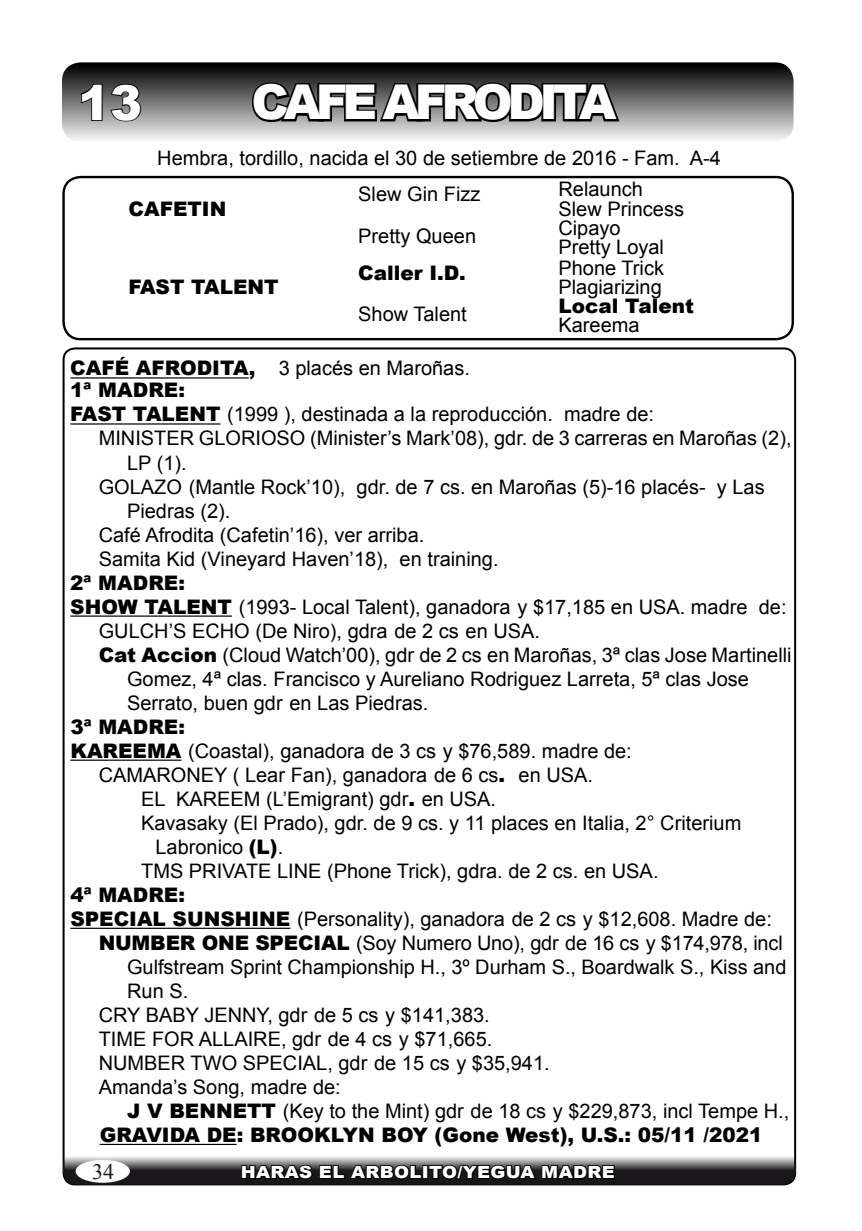
<style>
.page{position:relative;width:862px;height:1231px;background:#fff}
.page>*{position:absolute;margin:0;border:0;box-sizing:border-box;transform-origin:0 0}
.t1{font:900 48px "Arial";letter-spacing:-.11em;color:#fff}
.t2{font:22px "Times New Roman";color:#1a171b}
.t3{font:20px "Arial";color:#000}
.t4{font:900 20px/22px "Arial";color:#000}
.t5{font:900 16.8px "Arial";letter-spacing:.02em;color:#fff;scale:1.08 1}
.s1{font-weight:400}
.s2{font-weight:900}
</style>
<div class="page">
<svg style="left:391px;top:1149px;width:74px;height:39px"></svg>
<div style="left:64px;top:348px;width:731px;height:836px;background:#fff;border-radius:11px"></div>
<div style="left:62px;top:176px;width:732px;height:164px;border:2px solid #000;border-radius:17px"></div>
<div style="left:63px;top:64px;width:729px;height:76px;background:linear-gradient(to bottom,#000,#efefef);border-radius:17px"></div>
<div style="left:62px;top:62px;width:731px;height:80px;border:3px solid #000;border-radius:17px"></div>
<svg style="left:63px;top:1155px;width:733px;height:29px;background:#525053"></svg>
<svg style="left:777px;top:1155px;width:19px;height:15px"></svg>
<svg style="left:63px;top:1155px;width:19px;height:15px"></svg>
<div style="left:76px;top:1159px;width:54px;height:23px;background:#fff;border-radius:50%"></div>
<svg style="left:90px;top:1159px;width:25px;height:2px"></svg>
<svg style="left:250px;top:80px;width:372px;height:45px;background:#464646"></svg>
<svg style="left:240px;top:1155px;width:376px;height:25px;background:#575657"></svg>
<hr style="left:70px;top:377px;width:179px;height:1px;background:#000">
<hr style="left:70px;top:423px;width:150px;height:1px;background:#000">
<hr style="left:70px;top:615px;width:162px;height:1px;background:#000">
<hr style="left:70px;top:759px;width:111px;height:1px;background:#000">
<hr style="left:70px;top:927px;width:220px;height:1px;background:#000">
<hr style="left:100px;top:1143px;width:137px;height:1px;background:#000">
<svg style="left:80px;top:82px;width:62px;height:41px;background:#5f5f5f"></svg>
<h1 class="t1" style="left:78px;top:68px;width:66px">13</h1>
<h1 class="t1" style="left:252px;top:67px;width:366px">CAFE AFRODITA</h1>
<p class="t3" style="left:157px;top:144px;width:565px">Hembra, tordillo, nacida el 30 de setiembre de 2016 - Fam. A-4</p>
<p class="t4" style="left:129px;top:197px;width:99px">CAFETIN</p>
<p class="t4" style="left:129px;top:275px;width:152px">FAST TALENT</p>
<p class="t3" style="left:358px;top:181px;width:124px">Slew Gin Fizz</p>
<p class="t3" style="left:358px;top:223px;width:119px">Pretty Queen</p>
<p class="t3" style="left:558px;top:176px;width:86px">Relaunch</p>
<p class="t3" style="left:558px;top:195px;width:127px">Slew Princess</p>
<p class="t3" style="left:558px;top:215px;width:64px">Cipayo</p>
<p class="t3" style="left:558px;top:234px;width:107px">Pretty Loyal</p>
<p class="t4" style="left:358px;top:261px;width:109px">Caller I.D.</p>
<p class="t3" style="left:558px;top:255px;width:107px">Phone Trick</p>
<p class="t3" style="left:558px;top:274px;width:105px">Plagiarizing</p>
<p class="t4" style="left:558px;top:294px;width:137px">Local Talent</p>
<p class="t3" style="left:358px;top:300px;width:110px">Show Talent</p>
<p class="t3" style="left:558px;top:312px;width:83px">Kareema</p>
<p class="t4" style="left:70px;top:356px;width:401px">CAFÉ AFRODITA, <span class="s1">3 placés en Maroñas.<br></span>1ª MADRE:</p>
<p class="t3" style="left:70px;top:401px;width:585px"><span class="s2">FAST TALENT</span> (1999 ), destinada a la reproducción. madre de:</p>
<p class="t3" style="left:99px;top:425px;width:694px">MINISTER GLORIOSO (Minister’s Mark’08), gdr. de 3 carreras en Maroñas (2),</p>
<p class="t3" style="left:127px;top:449px;width:61px">LP (1).</p>
<p class="t3" style="left:99px;top:473px;width:667px">GOLAZO (Mantle Rock’10), gdr. de 7 cs. en Maroñas (5)-16 placés- y Las</p>
<p class="t3" style="left:127px;top:497px;width:105px">Piedras (2).</p>
<p class="t3" style="left:99px;top:521px;width:327px">Café Afrodita (Cafetin’16), ver arriba.</p>
<p class="t3" style="left:99px;top:545px;width:401px">Samita Kid (Vineyard Haven’18), en training.</p>
<p class="t4" style="left:70px;top:570px;width:116px">2ª MADRE:</p>
<p class="t3" style="left:70px;top:593px;width:718px"><span class="s2">SHOW TALENT</span> (1993- Local Talent), ganadora y $17,185 en USA. madre de:</p>
<p class="t3" style="left:99px;top:617px;width:443px">GULCH’S ECHO (De Niro), gdra de 2 cs en USA.</p>
<p class="t3" style="left:99px;top:641px;width:694px"><span class="s2">Cat Accion</span> (Cloud Watch’00), gdr de 2 cs en Maroñas, 3ª clas Jose Martinelli</p>
<p class="t3" style="left:127px;top:665px;width:623px">Gomez, 4ª clas. Francisco y Aureliano Rodriguez Larreta, 5ª clas Jose</p>
<p class="t3" style="left:127px;top:689px;width:303px">Serrato, buen gdr en Las Piedras.</p>
<p class="t4" style="left:70px;top:714px;width:116px">3ª MADRE:</p>
<p class="t3" style="left:70px;top:737px;width:563px"><span class="s2">KAREEMA</span> (Coastal), ganadora de 3 cs y $76,589. madre de:</p>
<p class="t3" style="left:99px;top:761px;width:496px">CAMARONEY ( Lear Fan), ganadora de 6 cs<span class="s2">.</span> en USA.</p>
<p class="t3" style="left:141px;top:785px;width:356px">EL KAREEM (L’Emigrant) gdr<span class="s2">.</span> en USA.</p>
<p class="t3" style="left:141px;top:809px;width:602px">Kavasaky (El Prado), gdr. de 9 cs. y 11 places en Italia, 2° Criterium</p>
<p class="t3" style="left:155px;top:833px;width:129px">Labronico <span class="s2">(L)</span>.</p>
<p class="t3" style="left:141px;top:857px;width:519px">TMS PRIVATE LINE (Phone Trick), gdra. de 2 cs. en USA.</p>
<p class="t4" style="left:70px;top:882px;width:116px">4ª MADRE:</p>
<p class="t3" style="left:70px;top:905px;width:703px"><span class="s2">SPECIAL SUNSHINE</span> (Personality), ganadora de 2 cs y $12,608. Madre de:</p>
<p class="t3" style="left:99px;top:929px;width:685px"><span class="s2">NUMBER ONE SPECIAL</span> (Soy Numero Uno), gdr de 16 cs y $174,978, incl</p>
<p class="t3" style="left:127px;top:953px;width:661px">Gulfstream Sprint Championship H., 3º Durham S., Boardwalk S., Kiss and</p>
<p class="t3" style="left:127px;top:977px;width:63px">Run S.</p>
<p class="t3" style="left:99px;top:1001px;width:392px">CRY BABY JENNY, gdr de 5 cs y $141,383.</p>
<p class="t3" style="left:99px;top:1025px;width:395px">TIME FOR ALLAIRE, gdr de 4 cs y $71,665.</p>
<p class="t3" style="left:99px;top:1049px;width:452px">NUMBER TWO SPECIAL, gdr de 15 cs y $35,941.</p>
<p class="t3" style="left:99px;top:1073px;width:244px">Amanda’s Song, madre de:</p>
<p class="t3" style="left:127px;top:1097px;width:664px"><span class="s2">J V BENNETT</span> (Key to the Mint) gdr de 18 cs y $229,873, incl Tempe H.,</p>
<p class="t4" style="left:100px;top:1122px;width:664px">GRAVIDA DE: BROOKLYN BOY (Gone West), U.S.: 05/11 /2021</p>
<p class="t2" style="left:92px;top:1156px;width:23px">34</p>
<p class="t5" style="left:241px;top:1159px;width:348px">HARAS EL ARBOLITO/YEGUA MADRE</p>
</div>
